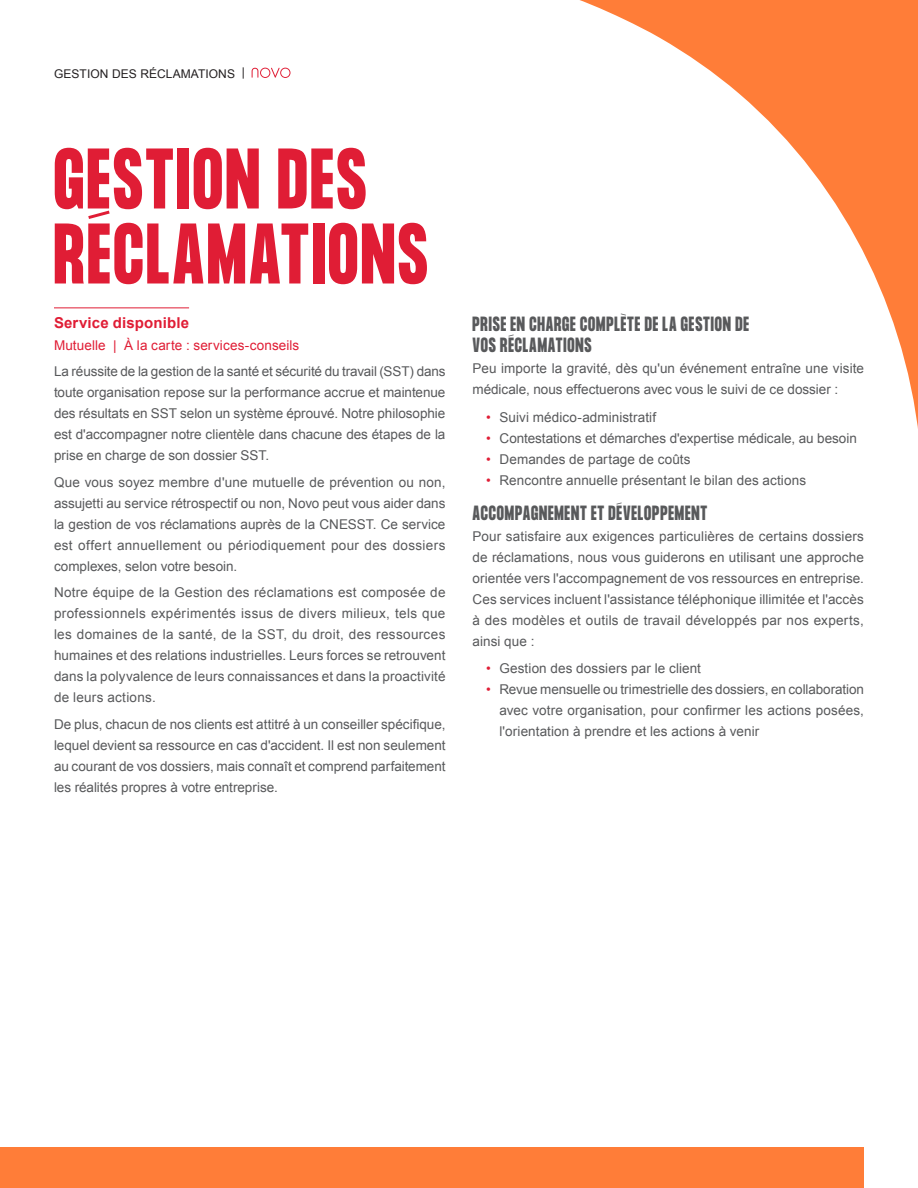
<style>
.page{position:relative;width:918px;height:1188px;background:#fff}
.page>*{position:absolute;margin:0;border:0;box-sizing:border-box;transform-origin:0 0}
.Titre_section__T1{font:700 75px/75px "Formula Condensed";letter-spacing:.045em;color:#e01d35}
.T4{font:700 18px/21px "Formula Condensed";letter-spacing:.05em;color:#58595b}
.Texte_courrant{font:700 15px "Arial";letter-spacing:.01em;color:#e01d35}
.Texte_courrant-2{font:13.5px/21px "Arial";letter-spacing:.005em;color:#58595b;text-align:justify}
.Texte_courrant-3{font:13.5px "Arial";letter-spacing:.01em;color:#e01d35}
.t1{font:12px "Arial";letter-spacing:.005em;color:#231f20}
.s1{color:#e01d35}
</style>
<div class="page">
<div style="left:0;top:1148px;width:864px;height:40px;background:#ff7d38"></div>
<svg style="left:579px;top:0;width:339px;height:429px"></svg>
<svg style="left:252px;top:68px;width:39px;height:10px"></svg>
<hr style="left:54px;top:307px;width:135px;height:1px;background:#e01d35">
<p class="t1" style="left:54px;top:66px;width:192px">GESTION DES RÉCLAMATIONS |</p>
<p class="Titre_section__T1" style="left:54px;top:145px;width:375px">GESTION DES<br>RÉCLAMATIONS</p>
<p class="Texte_courrant" style="left:54px;top:313px;width:137px">Service disponible</p>
<p class="Texte_courrant-3" style="left:54px;top:337px;width:247px">Mutuelle | À la carte : services-conseils</p>
<p class="Texte_courrant-2" style="left:54px;top:361px;width:393px">La réussite de la gestion de la santé et sécurité du travail (SST) dans toute organisation repose sur la performance accrue et maintenue des résultats en SST selon un système éprouvé. Notre philosophie est d'accompagner notre clientèle dans chacune des étapes de la prise en charge de son dossier SST.</p>
<p class="Texte_courrant-2" style="left:54px;top:472px;width:393px">Que vous soyez membre d'une mutuelle de prévention ou non, assujetti au service rétrospectif ou non, Novo peut vous aider dans la gestion de vos réclamations auprès de la CNESST. Ce service est offert annuellement ou périodiquement pour des dossiers complexes, selon votre besoin.</p>
<p class="Texte_courrant-2" style="left:54px;top:582px;width:393px">Notre équipe de la Gestion des réclamations est composée de professionnels expérimentés issus de divers milieux, tels que les domaines de la santé, de la SST, du droit, des ressources humaines et des relations industrielles. Leurs forces se retrouvent dans la polyvalence de leurs connaissances et dans la proactivité de leurs actions.</p>
<p class="Texte_courrant-2" style="left:54px;top:714px;width:393px">De plus, chacun de nos clients est attitré à un conseiller spécifique, lequel devient sa ressource en cas d'accident. Il est non seulement au courant de vos dossiers, mais connaît et comprend parfaitement les réalités propres à votre entreprise.</p>
<p class="T4" style="left:472px;top:315px;width:278px">PRISE EN CHARGE COMPLÈTE DE LA GESTION DE<br>VOS RÉCLAMATIONS</p>
<p class="Texte_courrant-2" style="left:472px;top:358px;width:393px">Peu importe la gravité, dès qu'un événement entraîne une visite médicale, nous effectuerons avec vous le suivi de ce dossier :</p>
<p class="Texte_courrant-2" style="left:486px;top:407px;width:172px"><span class="s1">•</span> Suivi médico-administratif</p>
<p class="Texte_courrant-2" style="left:486px;top:428px;width:372px"><span class="s1">•</span> Contestations et démarches d'expertise médicale, au besoin</p>
<p class="Texte_courrant-2" style="left:486px;top:449px;width:206px"><span class="s1">•</span> Demandes de partage de coûts</p>
<p class="Texte_courrant-2" style="left:486px;top:470px;width:322px"><span class="s1">•</span> Rencontre annuelle présentant le bilan des actions</p>
<p class="T4" style="left:472px;top:503px;width:236px">ACCOMPAGNEMENT ET DÉVELOPPEMENT</p>
<p class="Texte_courrant-2" style="left:472px;top:526px;width:393px">Pour satisfaire aux exigences particulières de certains dossiers de réclamations, nous vous guiderons en utilisant une approche orientée vers l'accompagnement de vos ressources en entreprise.<br>Ces services incluent l'assistance téléphonique illimitée et l'accès à des modèles et outils de travail développés par nos experts, ainsi que :</p>
<p class="Texte_courrant-2" style="left:486px;top:658px;width:217px"><span class="s1">•</span> Gestion des dossiers par le client</p>
<p class="Texte_courrant-2" style="left:500px;top:679px;width:366px;text-indent:-14px"><span class="s1">•</span> Revue mensuelle ou trimestrielle des dossiers, en collaboration avec votre organisation, pour confirmer les actions posées, l'orientation à prendre et les actions à venir</p>
</div>
